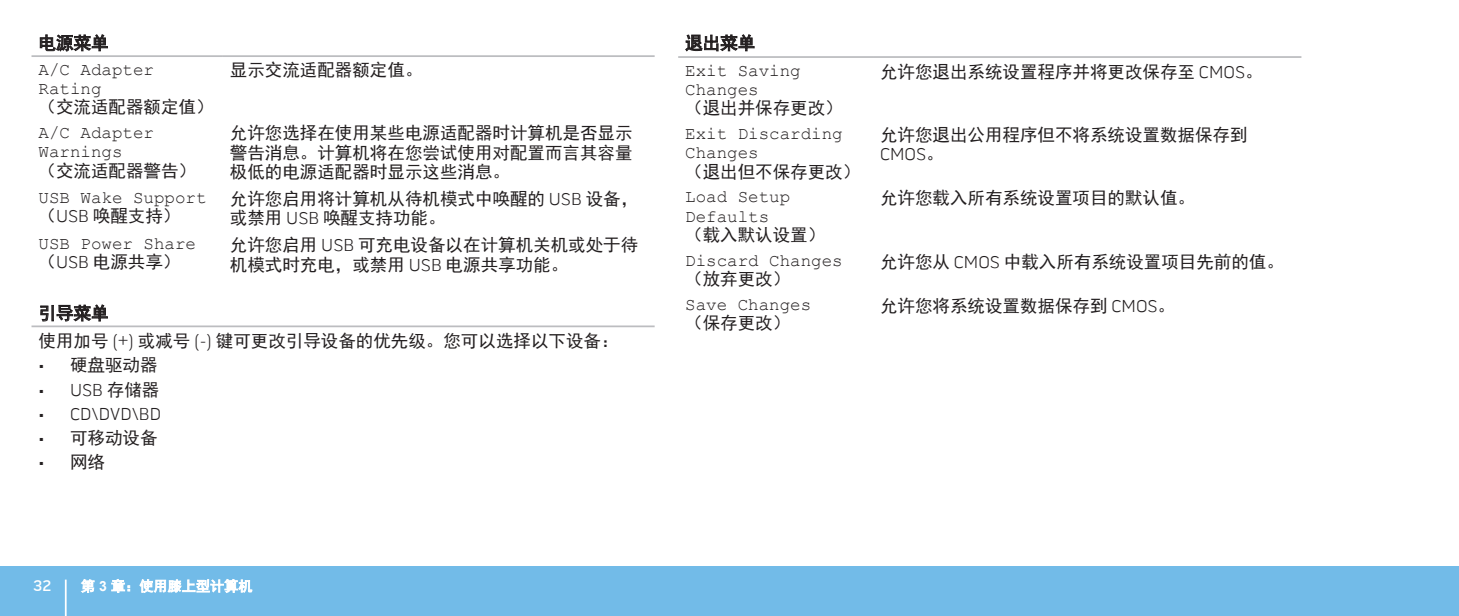
<style>
.page{position:relative;width:1459px;height:616px;background:#fff}
.page>*{position:absolute;margin:0;border:0;box-sizing:border-box;transform-origin:0 0}
.t1{font:17.5px/19.2px "Sim Hei";color:#231f20}
.t2{font:17.5px/19.2px "Courier New";color:#231f20}
.t3{font:300 17.5px "Pill Alt 600 mg";color:#231f20}
.t4{font:500 15.75px "Pill Alt 600 mg";color:#fff}
.s1{font-family:"Pill Alt 600 mg";font-weight:300}
.s2{font-family:"Sim Hei";font-weight:400}
</style>
<div class="page">
<div style="left:0;top:566px;width:1458px;height:49px;background:#72bbe8"></div>
<hr style="left:1458px;top:566px;width:1px;height:49px;background:#72bbe8">
<hr style="left:65px;top:579px;width:2px;height:36px;background:#fff">
<svg style="left:81px;top:579px;width:13px;height:13px"></svg>
<svg style="left:111px;top:579px;width:19px;height:13px"></svg>
<svg style="left:139px;top:579px;width:113px;height:13px"></svg>
<hr style="left:32px;top:55px;width:191px;height:2px;background:#bcbdc0">
<hr style="left:223px;top:55px;width:431px;height:2px;background:#bcbdc0">
<svg style="left:40px;top:34px;width:68px;height:17px"></svg>
<hr style="left:32px;top:325px;width:622px;height:2px;background:#bcbdc0">
<svg style="left:40px;top:304px;width:68px;height:17px"></svg>
<hr style="left:678px;top:56px;width:195px;height:2px;background:#bcbdc0">
<hr style="left:873px;top:56px;width:428px;height:2px;background:#bcbdc0">
<svg style="left:685px;top:34px;width:69px;height:17px"></svg>
<p class="t1" style="left:38px;top:33px;width:71px">电源菜单</p>
<p class="t2" style="left:38px;top:59px;width:117px">A/C Adapter<br>Rating</p>
<p class="t1" style="left:38px;top:97px;width:176px">（交流适配器额定值）</p>
<p class="t2" style="left:38px;top:122px;width:117px">A/C Adapter<br>Warnings</p>
<p class="t1" style="left:38px;top:161px;width:159px">（交流适配器警告）</p>
<p class="t2" style="left:38px;top:187px;width:169px">USB Wake Support</p>
<p class="t1" style="left:38px;top:206px;width:143px">（<span class="s1">USB</span> 唤醒支持）</p>
<p class="t1" style="left:230px;top:60px;width:194px">显示交流适配器额定值。</p>
<p class="t1" style="left:230px;top:123px;width:404px;text-align:justify">允许您选择在使用某些电源适配器时计算机是否显示警告消息。计算机将在您尝试使用对配置而言其容量极低的电源适配器时显示这些消息。</p>
<p class="t1" style="left:230px;top:189px;width:410px">允许您启用将计算机从待机模式中唤醒的 <span class="s1">USB</span> 设备，或禁用 <span class="s1">USB</span> 唤醒支持功能。</p>
<p class="t1" style="left:230px;top:235px;width:410px">允许您启用 <span class="s1">USB</span> 可充电设备以在计算机关机或处于待机模式时充电，或禁用 <span class="s1">USB</span> 电源共享功能。</p>
<p class="t1" style="left:38px;top:299px;width:581px;line-height:27.8px">引导菜单<br>使用加号 <span class="s1">(+)</span> 或减号 <span class="s1">(-)</span> 键可更改引导设备的优先级。您可以选择以下设备：</p>
<p class="t1" style="left:38px;top:355px;width:120px"><span class="s1">•</span> 硬盘驱动器</p>
<p class="t3" style="left:38px;top:379px;width:122px">• USB <span class="s2">存储器</span></p>
<p class="t3" style="left:38px;top:403px;width:124px">• CD\DVD\BD</p>
<p class="t1" style="left:38px;top:428px;width:120px"><span class="s1">•</span> 可移动设备</p>
<p class="t1" style="left:38px;top:452px;width:68px"><span class="s1">•</span> 网络</p>
<p class="t2" style="left:38px;top:233px;width:159px">USB Power Share</p>
<p class="t1" style="left:38px;top:252px;width:143px">（<span class="s1">USB</span> 电源共享）</p>
<p class="t4" style="left:33px;top:576px;width:20px">32</p>
<p class="t1" style="left:685px;top:33px;width:71px">退出菜单</p>
<p class="t2" style="left:685px;top:60px;width:117px">Exit Saving<br>Changes</p>
<p class="t1" style="left:685px;top:98px;width:159px">（退出并保存更改）</p>
<p class="t2" style="left:685px;top:123px;width:159px">Exit Discarding<br>Changes</p>
<p class="t1" style="left:685px;top:162px;width:176px">（退出但不保存更改）</p>
<p class="t2" style="left:685px;top:186px;width:106px">Load Setup<br>Defaults</p>
<p class="t1" style="left:685px;top:225px;width:141px">（载入默认设置）</p>
<p class="t2" style="left:685px;top:250px;width:159px">Discard Changes</p>
<p class="t1" style="left:685px;top:269px;width:106px">（放弃更改）</p>
<p class="t2" style="left:685px;top:294px;width:127px">Save Changes</p>
<p class="t1" style="left:685px;top:313px;width:106px">（保存更改）</p>
<p class="t1" style="left:880px;top:62px;width:384px">允许您退出系统设置程序并将更改保存至 <span class="s1">CMOS</span>。</p>
<p class="t1" style="left:880px;top:125px;width:369px">允许您退出公用程序但不将系统设置数据保存到</p>
<p class="t3" style="left:880px;top:144px;width:65px">CMOS<span class="s2">。</span></p>
<p class="t1" style="left:880px;top:188px;width:316px">允许您载入所有系统设置项目的默认值。</p>
<p class="t1" style="left:880px;top:252px;width:405px">允许您从 <span class="s1">CMOS</span> 中载入所有系统设置项目先前的值。</p>
<p class="t1" style="left:880px;top:296px;width:296px">允许您将系统设置数据保存到 <span class="s1">CMOS</span>。</p>
</div>
